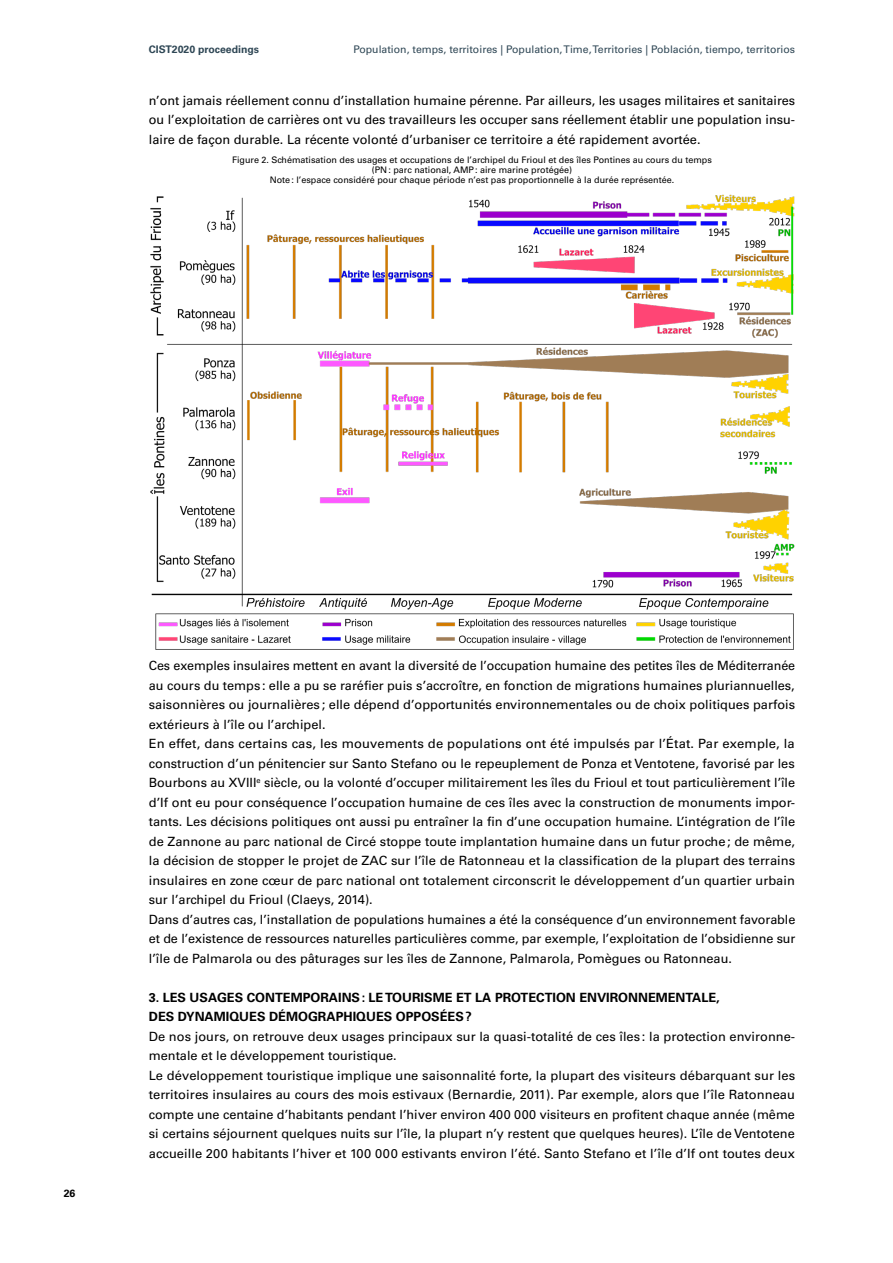
<style>
.page{position:relative;width:893px;height:1263px;background:#fff}
.page>*{position:absolute;margin:0;border:0;box-sizing:border-box;transform-origin:0 0}
.t1{font:12.75px/19.5px "Univers LT";color:#000}
.t2{font:700 12.75px/19.5px "Univers LT";color:#000}
.t3{font:10.5px "Univers LT";color:#2f4755}
.t4{font:700 10.5px "Univers LT";color:#2f4755}
.t5{font:700 10.5px "Univers LT";color:#000}
.t6{font:9px/9.8px "Univers LT";color:#000;text-align:center}
</style>
<div class="page">
<img style="left:150px;top:194px;width:645px;height:456px">
<p class="t4" style="left:149px;top:43px;width:112px">CIST2020 proceedings</p>
<p class="t3" style="left:353px;top:43px;width:443px">Population, temps, territoires | Population, Time, Territories | Población, tiempo, territorios</p>
<p class="t1" style="left:149px;top:90px;width:648px;text-align:justify">n’ont jamais réellement connu d’installation humaine pérenne. Par ailleurs, les usages militaires et sanitaires ou l’exploitation de carrières ont vu des travailleurs les occuper sans réellement établir une population insu&shy;laire de façon durable. La récente volonté d’urbaniser ce territoire a été rapidement avortée.</p>
<p class="t6" style="left:232px;top:155px;width:481px">Figure 2. Schématisation des usages et occupations de l’archipel du Frioul et des îles Pontines au cours du temps (PN: parc national, AMP: aire marine protégée)<br>Note: l’espace considéré pour chaque période n’est pas proportionnelle à la durée représentée.</p>
<p class="t5" style="left:64px;top:1187px;width:13px">26</p>
<p class="t1" style="left:149px;top:656px;width:648px">Ces exemples insulaires mettent en avant la diversité de l’occupation humaine des petites îles de Méditerranée au cours du temps : elle a pu se raréfier puis s’accroître, en fonction de migrations humaines pluriannuelles, saisonnières ou journalières ; elle dépend d’opportunités environnementales ou de choix politiques parfois extérieurs à l’île ou l’archipel.<br>En effet, dans certains cas, les mouvements de populations ont été impulsés par l’État. Par exemple, la construction d’un pénitencier sur Santo Stefano ou le repeuplement de Ponza et Ventotene, favorisé par les Bourbons au XVIII<sup>e</sup> siècle, ou la volonté d’occuper militairement les îles du Frioul et tout particulièrement l’île d’If ont eu pour conséquence l’occupation humaine de ces îles avec la construction de monuments impor&shy;tants. Les décisions politiques ont aussi pu entraîner la fin d’une occupation humaine. L’intégration de l’île de Zannone au parc national de Circé stoppe toute implantation humaine dans un futur proche; de même, la décision de stopper le projet de ZAC sur l’île de Ratonneau et la classification de la plupart des terrains insulaires en zone cœur de parc national ont totalement circonscrit le développement d’un quartier urbain sur l’archipel du Frioul (Claeys, 2014).<br>Dans d’autres cas, l’installation de populations humaines a été la conséquence d’un environnement favorable et de l’existence de ressources naturelles particulières comme, par exemple, l’exploitation de l’obsidienne sur l’île de Palmarola ou des pâturages sur les îles de Zannone, Palmarola, Pomègues ou Ratonneau.</p>
<p class="t2" style="left:149px;top:987px;width:572px">3. LES USAGES CONTEMPORAINS: LE TOURISME ET LA PROTECTION ENVIRONNEMENTALE,<br>DES DYNAMIQUES DÉMOGRAPHIQUES OPPOSÉES?</p>
<p class="t1" style="left:149px;top:1026px;width:648px">De nos jours, on retrouve deux usages principaux sur la quasi-totalité de ces îles : la protection environne&shy;mentale et le développement touristique.<br>Le développement touristique implique une saisonnalité forte, la plupart des visiteurs débarquant sur les territoires insulaires au cours des mois estivaux (Bernardie, 2011). Par exemple, alors que l’île Ratonneau compte une centaine d’habitants pendant l’hiver environ 400 000 visiteurs en profitent chaque année (même si certains séjournent quelques nuits sur l’île, la plupart n’y restent que quelques heures). L’île de Ventotene accueille 200 habitants l’hiver et 100 000 estivants environ l’été. Santo Stefano et l’île d’If ont toutes deux</p>
</div>
